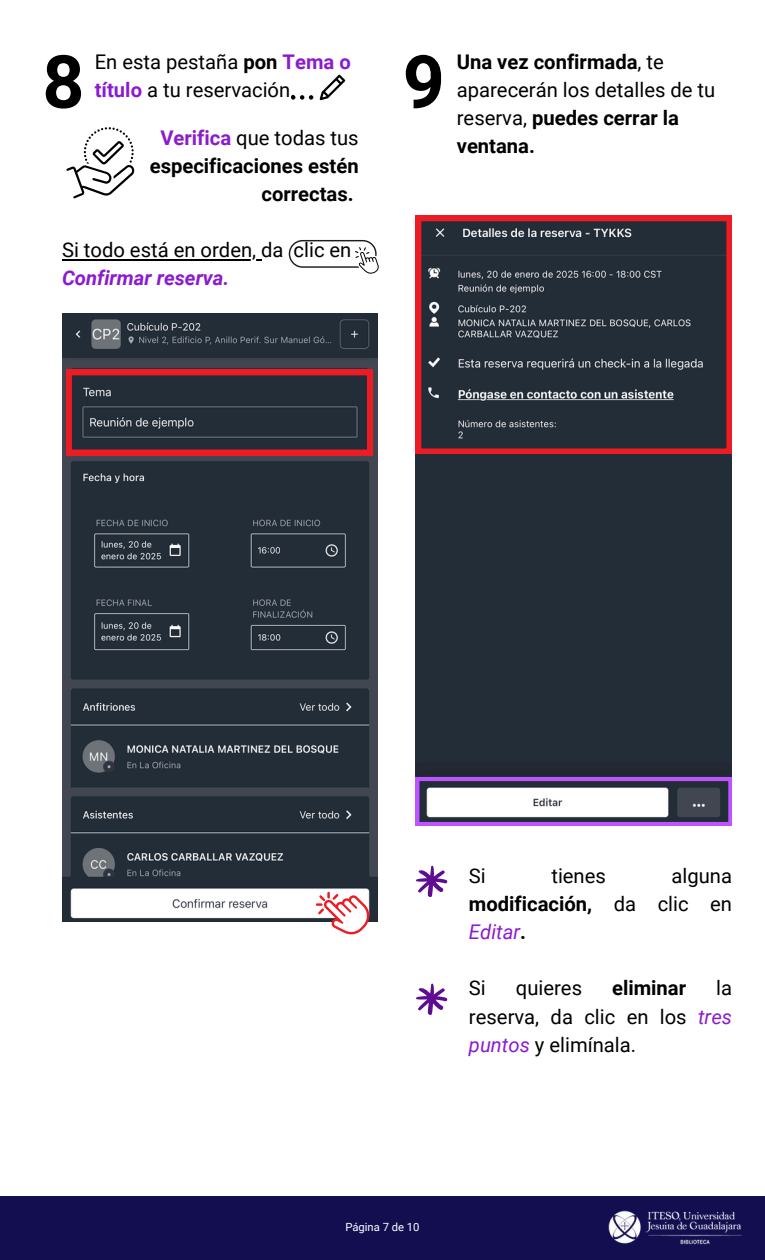
<style>
.page{position:relative;width:765px;height:1260px;background:#fff}
.page>*{position:absolute;margin:0;border:0;box-sizing:border-box;transform-origin:0 0}
.t1{font:700 73.5px "Roboto";color:#000}
.t2{font:20.25px/28.1px "Roboto";color:#000}
.t3{font:700 20.25px/28.1px "Roboto";color:#000;text-align:right}
.t4{font:11.25px "Roboto";color:#fff}
.s1{font-weight:700}
.s2{font-weight:700;color:#8b1bcf}
.s3{font-weight:400}
.s4{color:#8b1bcf}
.s5{font-weight:700;font-style:italic;color:#8b1bcf}
.s6{font-style:italic;color:#8b1bcf}
</style>
<div class="page">
<div style="left:0;top:1196px;width:765px;height:64px;background:#120e50"></div>
<img style="left:608px;top:1210px;width:134px;height:35px">
<img style="left:62px;top:314px;width:316px;height:607px">
<svg style="left:66px;top:370px;width:307px;height:85px;background:#472e37"></svg>
<div style="left:416px;top:454px;width:316px;height:323px;background:#232d37"></div>
<svg style="left:416px;top:216px;width:316px;height:238px;background:#3d353e"></svg>
<svg style="left:416px;top:777px;width:316px;height:49px"></svg>
<hr style="left:62px;top:259px;width:199px;height:2px;background:#000">
<svg style="left:289px;top:240px;width:90px;height:34px"></svg>
<svg style="left:291px;top:75px;width:54px;height:25px"></svg>
<svg style="left:66px;top:127px;width:69px;height:71px"></svg>
<svg style="left:316px;top:892px;width:53px;height:42px"></svg>
<svg style="left:416px;top:865px;width:32px;height:33px"></svg>
<svg style="left:416px;top:983px;width:32px;height:32px"></svg>
<p class="t2" style="left:95px;top:48px;width:258px">En esta pestaña <span class="s1">pon</span> <span class="s2">Tema o título</span> a tu reservación.</p>
<h1 class="t3" style="left:457px;top:48px;width:260px;text-align:left">Una vez confirmada<span class="s3">, te aparecerán los detalles de tu reserva,</span> puedes cerrar la ventana.</h1>
<p class="t1" style="left:42px;top:40px;width:44px">8</p>
<p class="t1" style="left:403px;top:40px;width:44px">9</p>
<p class="t3" style="left:150px;top:124px;width:210px"><span class="s4">Verifica</span> <span class="s3">que todas tus </span>especificaciones estén correctas.</p>
<h1 class="t2" style="left:62px;top:236px;width:291px">Si todo está en orden, da clic en<br><span class="s5">Confirmar reserva.</span></h1>
<h1 class="t2" style="left:469px;top:862px;width:265px;text-align:justify;text-indent:203px">alguna <span class="s1">modificación,</span> da clic en <span class="s6">Editar</span><span class="s1">.</span></h1>
<h1 class="t2" style="left:469px;top:862px;width:18px">Si</h1>
<h1 class="t2" style="left:551px;top:862px;width:56px">tienes</h1>
<p class="t2" style="left:469px;top:974px;width:265px;text-align:justify;text-indent:247px">la reserva, da clic en los <span class="s6">tres puntos</span> y elimínala.</p>
<p class="t2" style="left:469px;top:974px;width:18px">Si</p>
<p class="t2" style="left:516px;top:974px;width:68px">quieres</p>
<p class="t3" style="left:612px;top:974px;width:76px">eliminar</p>
<p class="t4" style="left:345px;top:1221px;width:76px">Página 7 de 10</p>
</div>
